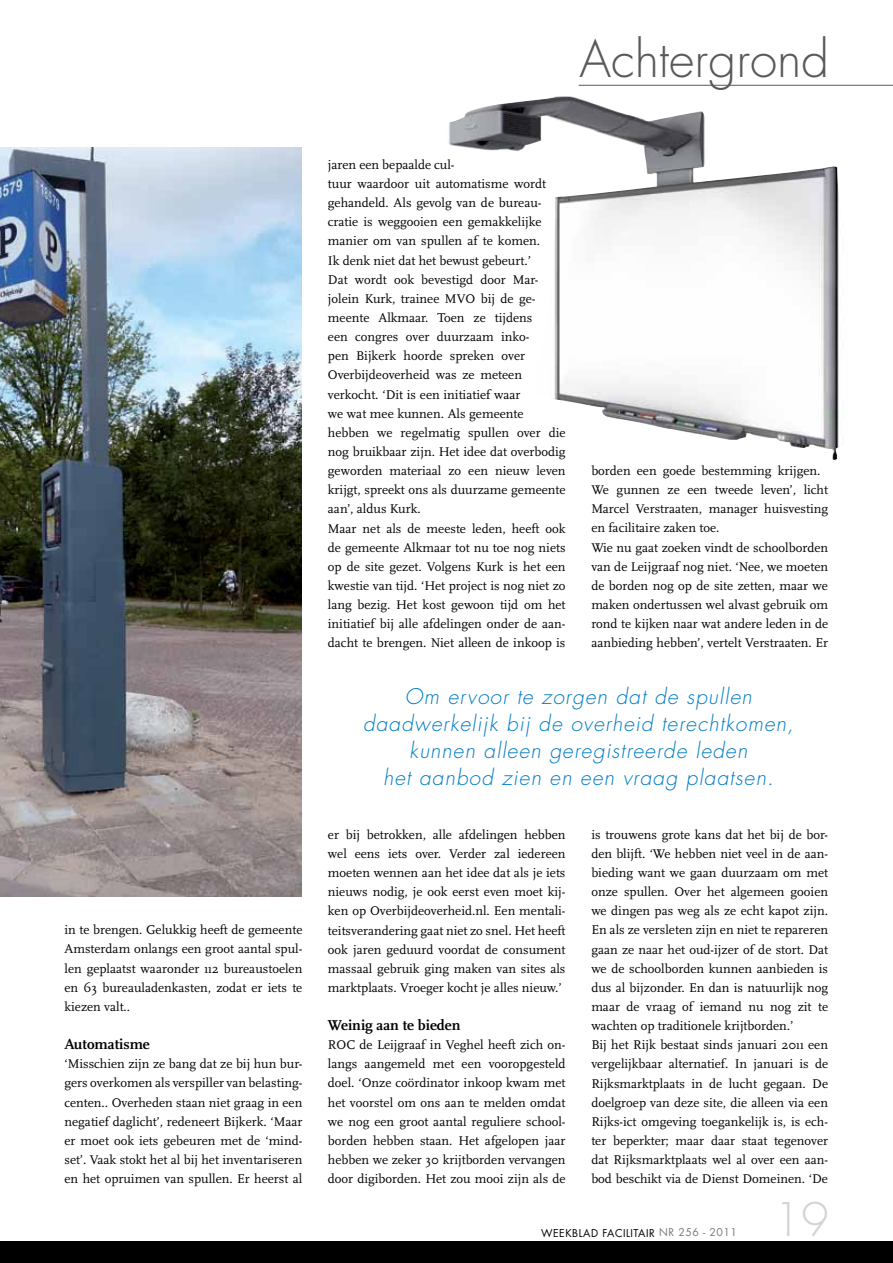
<style>
.page{position:relative;width:893px;height:1263px;background:#fff}
.page>*{position:absolute;margin:0;border:0;box-sizing:border-box;transform-origin:0 0}
.t1{font:300 49.5px "Futura Std";color:#58595b}
.t2{font:300 45px "Futura Std";color:#d1d3d4}
.t3{font:italic 300 21px/27px "Futura Std";letter-spacing:.05em;color:#007dc3;text-align:center}
.t4{font:700 15px "Scala OT";color:#000}
.t5{font:13.2px/19.2px "Scala OT";color:#000;text-align:justify}
.t6{font:10.5px "Futura Std";letter-spacing:.05em;color:#000}
.s1{color:#77787b}
</style>
<div class="page">
<hr style="left:579px;top:85px;width:314px;height:1px;background:#58595b">
<div style="left:0;top:1242px;width:893px;height:21px;background:#000"></div>
<img style="left:448px;top:96px;width:391px;height:364px">
<img style="left:0;top:148px;width:302px;height:749px">
<h1 class="t1" style="left:579px;top:29px;width:251px">Achtergrond</h1>
<p class="t5" style="left:65px;top:921px;width:239px">in te brengen. Gelukkig heeft de gemeente Amsterdam onlangs een groot aantal spul&shy;len geplaatst waaronder 112 bureaustoelen en 63 bureauladenkasten, zodat er iets te kiezen valt..</p>
<p class="t4" style="left:65px;top:1036px;width:87px">Automatisme</p>
<p class="t5" style="left:65px;top:1054px;width:239px">‘Misschien zijn ze bang dat ze bij hun bur&shy;gers overkomen als verspiller van belasting&shy;centen.. Overheden staan niet graag in een negatief daglicht’, redeneert Bijkerk. ‘Maar er moet ook iets gebeuren met de ‘mind&shy;set’. Vaak stokt het al bij het inventariseren en het opruimen van spullen. Er heerst al</p>
<p class="t5" style="left:328px;top:155px;width:239px;text-align:left">jaren een bepaalde cul-<br>tuur waardoor uit automatisme wordt gehandeld. Als gevolg van de bureau&shy;cratie is weggooien een gemakkelijke manier om van spullen af te komen.<br>Ik denk niet dat het bewust gebeurt.’<br>Dat wordt ook bevestigd door Mar&shy;jolein Kurk, trainee MVO bij de ge&shy;meente Alkmaar. Toen ze tijdens<br>een congres over duurzaam inko-<br>pen Bijkerk hoorde spreken over Overbijdeoverheid was ze meteen verkocht. ‘Dit is een initiatief waar<br>we wat mee kunnen. Als gemeente hebben we regelmatig spullen over die nog bruikbaar zijn. Het idee dat overbodig geworden materiaal zo een nieuw leven krijgt, spreekt ons als duurzame gemeente aan’, aldus Kurk.<br>Maar net als de meeste leden, heeft ook de gemeente Alkmaar tot nu toe nog niets op de site gezet. Volgens Kurk is het een kwestie van tijd. ‘Het project is nog niet zo lang bezig. Het kost gewoon tijd om het initiatief bij alle afdelingen onder de aan&shy;dacht te brengen. Niet alleen de inkoop is</p>
<p class="t5" style="left:591px;top:461px;width:238px;text-align:left">borden een goede bestemming krijgen.<br>We gunnen ze een tweede leven’, licht Marcel Verstraaten, manager huisvesting en facilitaire zaken toe.<br>Wie nu gaat zoeken vindt de schoolborden van de Leijgraaf nog niet. ‘Nee, we moeten de borden nog op de site zetten, maar we maken ondertussen wel alvast gebruik om rond te kijken naar wat andere leden in de aanbieding hebben’, vertelt Verstraaten. Er</p>
<h3 class="t3" style="left:363px;top:683px;width:432px">Om ervoor te zorgen dat de spullen daadwerkelijk bij de overheid terechtkomen, kunnen alleen geregistreerde leden<br>het aanbod zien en een vraag plaatsen.</h3>
<p class="t5" style="left:328px;top:825px;width:239px">er bij betrokken, alle afdelingen hebben wel eens iets over. Verder zal iedereen moeten wennen aan het idee dat als je iets nieuws nodig, je ook eerst even moet kij&shy;ken op Overbijdeoverheid.nl. Een mentali&shy;teitsverandering gaat niet zo snel. Het heeft ook jaren geduurd voordat de consument massaal gebruik ging maken van sites als marktplaats. Vroeger kocht je alles nieuw.’</p>
<p class="t4" style="left:328px;top:1016px;width:134px">Weinig aan te bieden</p>
<p class="t5" style="left:328px;top:1035px;width:239px">ROC de Leijgraaf in Veghel heeft zich on&shy;langs aangemeld met een vooropgesteld doel. ‘Onze coördinator inkoop kwam met het voorstel om ons aan te melden omdat we nog een groot aantal reguliere school&shy;borden hebben staan. Het afgelopen jaar hebben we zeker 30 krijtborden vervangen door digiborden. Het zou mooi zijn als de</p>
<p class="t5" style="left:591px;top:825px;width:238px;text-align:left">is trouwens grote kans dat het bij de bor&shy;den blijft. ‘We hebben niet veel in de aan&shy;bieding want we gaan duurzaam om met onze spullen. Over het algemeen gooien we dingen pas weg als ze echt kapot zijn.<br>En als ze versleten zijn en niet te repareren gaan ze naar het oud-ijzer of de stort. Dat we de schoolborden kunnen aanbieden is dus al bijzonder. En dan is natuurlijk nog maar de vraag of iemand nu nog zit te wachten op traditionele krijtborden.’<br>Bij het Rijk bestaat sinds januari 2011 een vergelijkbaar alternatief. In januari is de Rijksmarktplaats in de lucht gegaan. De doelgroep van deze site, die alleen via een Rijks-ict omgeving toegankelijk is, is ech&shy;ter beperkter; maar daar staat tegenover dat Rijksmarktplaats wel al over een aan&shy;bod beschikt via de Dienst Domeinen. ‘De</p>
<p class="t6" style="left:541px;top:1226px;width:197px">WEEKBLAD FACILITAIR <span class="s1">NR 256 - 2011</span></p>
<h2 class="t2" style="left:773px;top:1192px;width:57px">19</h2>
</div>
